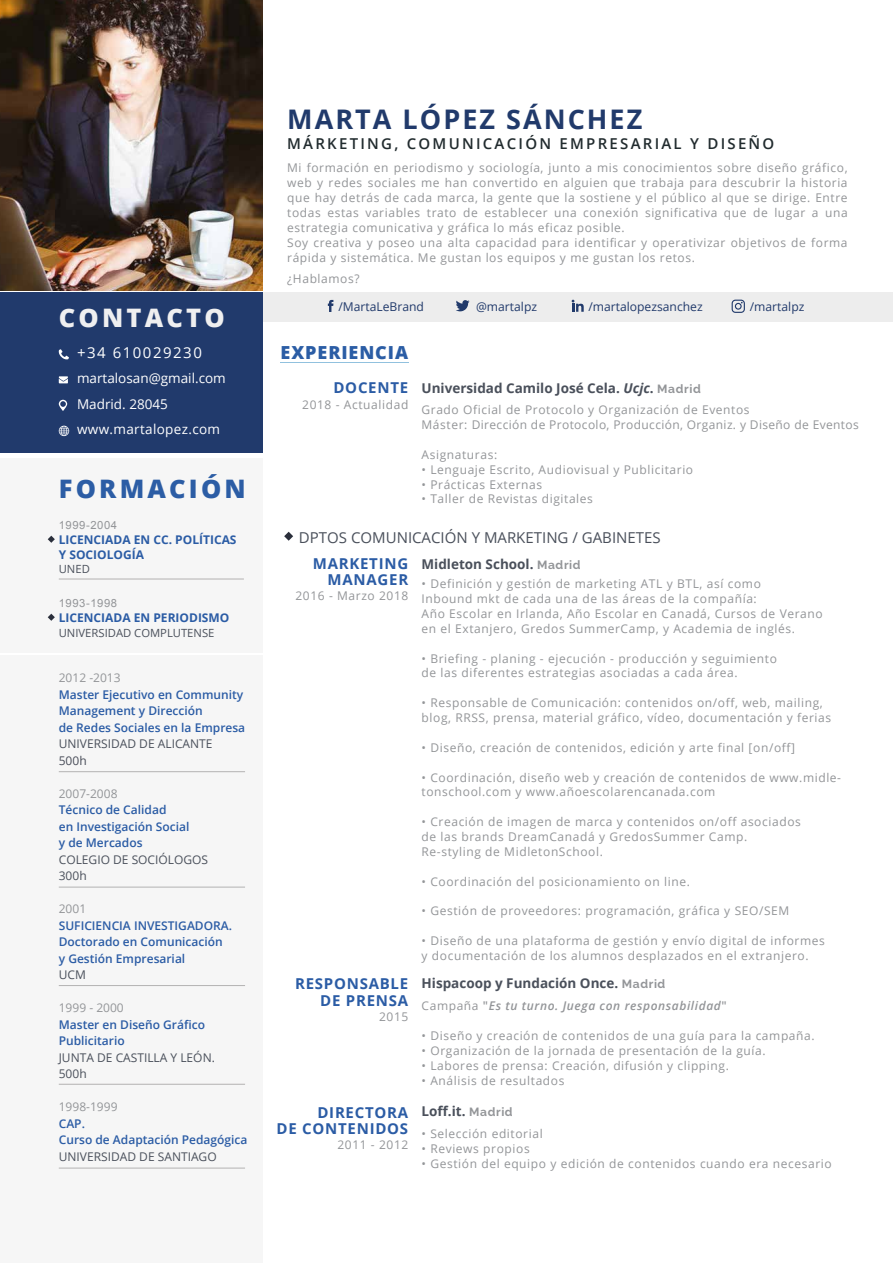
<style>
.page{position:relative;width:893px;height:1263px;background:#fff}
.page>*{position:absolute;margin:0;border:0;box-sizing:border-box;transform-origin:0 0}
.t1{font:700 27px "Open Sans";letter-spacing:.075em;color:#213a6b}
.t2{font:800 25.5px "Open Sans";letter-spacing:.125em;color:#2c5da5}
.t3{font:800 25.5px "Open Sans";letter-spacing:.125em;color:#efeff0}
.t4{font:800 18px "Open Sans";letter-spacing:.05em;color:#2b5da5}
.t5{font:700 15px/16.5px "Open Sans";letter-spacing:.05em;color:#2b5ca5;text-align:right}
.t6{font:600 15px "Open Sans";letter-spacing:.15em;color:#212b2e}
.t7{font:15px "Open Sans";color:#4a505b}
.t8{font:15px "Open Sans";letter-spacing:.1em;color:#fff}
.t9{font:700 13.5px "Open Sans";color:#4a505b}
.t10{font:13.5px/25.5px "Open Sans";letter-spacing:.025em;color:#fff}
.t11{font:13.5px "Open Sans";color:#fff}
.t12{font:12.15px "Open Sans";color:#213a6b}
.t13{font:12px/14.9px "Open Sans";letter-spacing:.05em;color:#939598}
.t14{font:600 12px/16.5px "Open Sans";color:#2b5ca5}
.t15{font:12px/14.9px "Open Sans";letter-spacing:.03em;color:#939598}
.t16{font:12px/16.5px "Open Sans";color:#4a505b}
.t17{font:700 12px/14.9px "Open Sans";color:#2b5ca5}
.t18{font:italic 600 12px "Open Sans";letter-spacing:.05em;color:#939598}
.t19{font:12px "Open Sans";color:#939598}
.t20{font:12px "Open Sans";color:#494d59}
.t21{font:11.25px "Open Sans";color:#4a505b}
.t22{font:11.25px "Arial";letter-spacing:.05em;color:#939598}
.s1{font-style:italic}
.s2{font-family:"Raleway";font-size:12px;color:#939598}
.s3{font-weight:400;font-style:normal}
.s4{font-style:normal}
</style>
<div class="page">
<div style="left:0;top:458px;width:263px;height:194px;background:#f6f6f6"></div>
<div style="left:0;top:655px;width:263px;height:608px;background:#f6f6f6"></div>
<svg style="left:48px;top:536px;width:7px;height:7px"></svg>
<svg style="left:48px;top:614px;width:7px;height:7px"></svg>
<div style="left:0;top:292px;width:893px;height:29px;background:#ededed"></div>
<svg style="left:456px;top:300px;width:14px;height:11px"></svg>
<svg style="left:328px;top:300px;width:5px;height:12px"></svg>
<svg style="left:572px;top:300px;width:12px;height:12px"></svg>
<svg style="left:732px;top:300px;width:13px;height:13px"></svg>
<svg style="left:284px;top:532px;width:9px;height:9px"></svg>
<hr style="left:280px;top:362px;width:128px;height:1px;background:#91c1de">
<hr style="left:59px;top:579px;width:185px;height:1px;background:#b3b2b2">
<hr style="left:59px;top:887px;width:186px;height:1px;background:#b3b2b2">
<hr style="left:59px;top:771px;width:186px;height:1px;background:#b3b2b2">
<hr style="left:59px;top:985px;width:186px;height:1px;background:#b3b2b2">
<hr style="left:59px;top:1084px;width:186px;height:1px;background:#b3b2b2">
<hr style="left:59px;top:1168px;width:186px;height:1px;background:#b3b2b2">
<img style="left:0;top:0;width:263px;height:291px">
<div style="left:0;top:292px;width:263px;height:161px;background:#213a6c"></div>
<svg style="left:59px;top:349px;width:10px;height:10px"></svg>
<svg style="left:59px;top:400px;width:8px;height:11px"></svg>
<svg style="left:59px;top:426px;width:10px;height:10px"></svg>
<svg style="left:59px;top:376px;width:9px;height:7px"></svg>
<h2 class="t3" style="left:59px;top:298px;width:167px">CONTACTO</h2>
<p class="t8" style="left:77px;top:342px;width:126px">+34 610029230</p>
<p class="t11" style="left:77px;top:369px;width:150px">martalosan@gmail.com</p>
<p class="t10" style="left:77px;top:391px;width:145px">Madrid. 28045 www.martalopez.com</p>
<h2 class="t2" style="left:59px;top:469px;width:189px">FORMACIÓN</h2>
<p class="t22" style="left:59px;top:517px;width:60px">1999-2004</p>
<p class="t17" style="left:59px;top:532px;width:179px">LICENCIADA EN CC. POLÍTICAS<br>Y SOCIOLOGÍA</p>
<p class="t21" style="left:59px;top:562px;width:33px">UNED</p>
<p class="t22" style="left:59px;top:595px;width:60px">1993-1998</p>
<p class="t17" style="left:59px;top:610px;width:172px">LICENCIADA EN PERIODISMO</p>
<p class="t21" style="left:59px;top:625px;width:157px">UNIVERSIDAD COMPLUTENSE</p>
<p class="t19" style="left:59px;top:669px;width:63px">2012 -2013</p>
<p class="t14" style="left:59px;top:686px;width:188px">Master Ejecutivo en Community<br>Management y Dirección<br>de Redes Sociales en la Empresa</p>
<p class="t16" style="left:59px;top:735px;width:155px">UNIVERSIDAD DE ALICANTE</p>
<p class="t20" style="left:59px;top:752px;width:29px">500h</p>
<p class="t19" style="left:59px;top:785px;width:60px">2007-2008</p>
<p class="t14" style="left:59px;top:801px;width:132px">Técnico de Calidad<br>en Investigación Social y de Mercados</p>
<p class="t16" style="left:59px;top:851px;width:151px">COLEGIO DE SOCIÓLOGOS<br>300h</p>
<p class="t13" style="left:59px;top:901px;width:29px">2001</p>
<p class="t14" style="left:59px;top:917px;width:175px">SUFICIENCIA INVESTIGADORA.<br>Doctorado en Comunicación y Gestión Empresarial</p>
<p class="t16" style="left:59px;top:966px;width:29px">UCM</p>
<p class="t19" style="left:59px;top:999px;width:67px">1999 - 2000</p>
<p class="t14" style="left:59px;top:1016px;width:148px">Master en Diseño Gráfico<br>Publicitario</p>
<p class="t16" style="left:59px;top:1049px;width:158px">JUNTA DE CASTILLA Y LEÓN.<br>500h</p>
<p class="t19" style="left:59px;top:1098px;width:60px">1998-1999</p>
<p class="t14" style="left:59px;top:1115px;width:190px">CAP.<br>Curso de Adaptación Pedagógica</p>
<p class="t16" style="left:59px;top:1148px;width:159px">UNIVERSIDAD DE SANTIAGO</p>
<h1 class="t1" style="left:287px;top:100px;width:357px">MARTA LÓPEZ SÁNCHEZ</h1>
<p class="t13" style="left:287px;top:160px;width:562px">Mi formación en periodismo y sociología, junto a mis conocimientos sobre diseño gráfico, web y redes sociales me han convertido en alguien que trabaja para descubrir la historia que hay detrás de cada marca, la gente que la sostiene y el público al que se dirige. Entre todas estas variables trato de establecer una conexión significativa que de lugar a una estrategia comunicativa y gráfica lo más eficaz posible.<br>Soy creativa y poseo una alta capacidad para identificar y operativizar objetivos de forma rápida y sistemática. Me gustan los equipos y me gustan los retos.</p>
<p class="t13" style="left:287px;top:271px;width:74px">¿Hablamos?</p>
<p class="t6" style="left:287px;top:133px;width:489px">MÁRKETING, COMUNICACIÓN EMPRESARIAL Y DISEÑO</p>
<p class="t12" style="left:338px;top:298px;width:87px">/MartaLeBrand</p>
<p class="t12" style="left:476px;top:298px;width:63px">@martalpz</p>
<p class="t12" style="left:588px;top:298px;width:116px">/martalopezsanchez</p>
<p class="t12" style="left:750px;top:298px;width:56px">/martalpz</p>
<h3 class="t4" style="left:281px;top:338px;width:129px">EXPERIENCIA</h3>
<p class="t5" style="left:333px;top:378px;width:76px">DOCENTE</p>
<p class="t13" style="left:302px;top:397px;width:108px">2018 - Actualidad</p>
<p class="t9" style="left:422px;top:378px;width:281px">Universidad Camilo José Cela. <span class="s1">Ucjc</span>. <span class="s2">Madrid</span></p>
<p class="t15" style="left:422px;top:402px;width:439px">Grado Oficial de Protocolo y Organización de Eventos<br>Máster: Dirección de Protocolo, Producción, Organiz. y Diseño de Eventos</p>
<p class="t13" style="left:422px;top:447px;width:77px">Asignaturas:</p>
<p class="t13" style="left:422px;top:462px;width:273px">• Lenguaje Escrito, Audiovisual y Publicitario</p>
<p class="t13" style="left:422px;top:476px;width:122px">• Prácticas Externas</p>
<p class="t13" style="left:422px;top:491px;width:173px">• Taller de Revistas digitales</p>
<p class="t7" style="left:299px;top:527px;width:363px">DPTOS COMUNICACIÓN Y MARKETING / GABINETES</p>
<p class="t5" style="left:313px;top:555px;width:97px">MARKETING<br>MANAGER</p>
<p class="t13" style="left:295px;top:588px;width:115px">2016 - Marzo 2018</p>
<p class="t5" style="left:295px;top:975px;width:115px">RESPONSABLE<br>DE PRENSA</p>
<p class="t13" style="left:379px;top:1008px;width:31px">2015</p>
<p class="t5" style="left:277px;top:1104px;width:133px">DIRECTORA<br>DE CONTENIDOS</p>
<p class="t13" style="left:337px;top:1137px;width:73px">2011 - 2012</p>
<p class="t9" style="left:422px;top:554px;width:161px">Midleton School. <span class="s2">Madrid</span></p>
<p class="t13" style="left:422px;top:576px;width:403px">• Definición y gestión de marketing ATL y BTL, así como<br>Inbound mkt de cada una de las áreas de la compañía:<br>Año Escolar en Irlanda, Año Escolar en Canadá, Cursos de Verano en el Extanjero, Gredos SummerCamp, y Academia de inglés.</p>
<p class="t13" style="left:422px;top:650px;width:357px">• Briefing - planing - ejecución - producción y seguimiento de las diferentes estrategias asociadas a cada área.</p>
<p class="t13" style="left:422px;top:695px;width:411px">• Responsable de Comunicación: contenidos on/off, web, mailing, blog, RRSS, prensa, material gráfico, vídeo, documentación y ferias</p>
<p class="t13" style="left:422px;top:740px;width:375px">• Diseño, creación de contenidos, edición y arte final [on/off]</p>
<p class="t13" style="left:422px;top:769px;width:421px">• Coordinación, diseño web y creación de contenidos de www.midle&shy;tonschool.com y www.añoescolarencanada.com</p>
<p class="t13" style="left:422px;top:814px;width:381px">• Creación de imagen de marca y contenidos on/off asociados de las brands DreamCanadá y GredosSummer Camp.<br>Re-styling de MidletonSchool.</p>
<p class="t13" style="left:422px;top:873px;width:270px">• Coordinación del posicionamiento on line.</p>
<p class="t13" style="left:422px;top:903px;width:369px">• Gestión de proveedores: programación, gráfica y SEO/SEM</p>
<p class="t13" style="left:422px;top:933px;width:405px">• Diseño de una plataforma de gestión y envío digital de informes y documentación de los alumnos desplazados en el extranjero.</p>
<p class="t9" style="left:422px;top:974px;width:245px">Hispacoop y Fundación Once. <span class="s2">Madrid</span></p>
<p class="t18" style="left:422px;top:997px;width:307px"><span class="s3">Campaña</span> <span class="s4">"</span>Es tu turno. Juega con responsabilidad<span class="s4">"</span></p>
<p class="t13" style="left:422px;top:1028px;width:395px">• Diseño y creación de contenidos de una guía para la campaña.</p>
<p class="t13" style="left:422px;top:1043px;width:345px">• Organización de la jornada de presentación de la guía.</p>
<p class="t13" style="left:422px;top:1058px;width:309px">• Labores de prensa: Creación, difusión y clipping.</p>
<p class="t13" style="left:422px;top:1073px;width:144px">• Análisis de resultados</p>
<p class="t9" style="left:422px;top:1102px;width:93px">Loff.it. <span class="s2">Madrid</span></p>
<p class="t13" style="left:422px;top:1126px;width:123px">• Selección editorial</p>
<p class="t13" style="left:422px;top:1140px;width:110px">• Reviews propios</p>
<p class="t13" style="left:422px;top:1155px;width:412px">• Gestión del equipo y edición de contenidos cuando era necesario</p>
</div>
